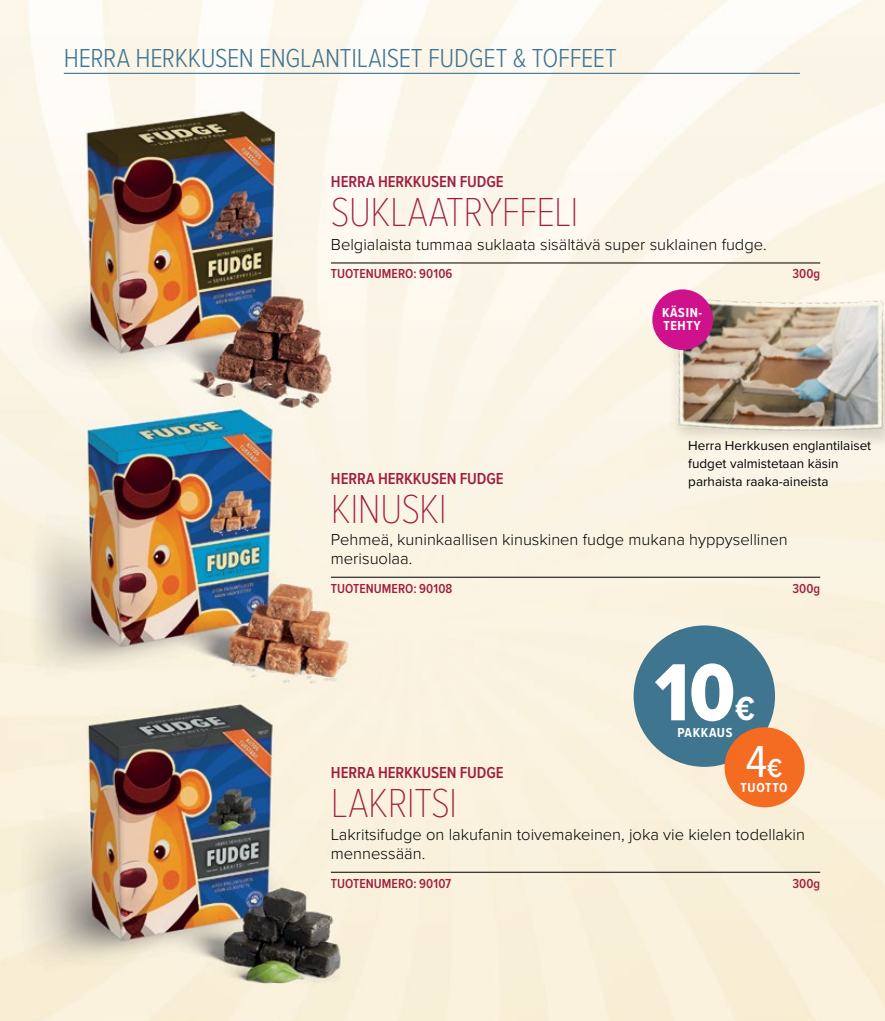
<style>
.page{position:relative;width:885px;height:1021px;background:#fff}
.page>*{position:absolute;margin:0;border:0;box-sizing:border-box;transform-origin:0 0}
.t1{font:84px "Proxima Nova Cond Extrabld";color:#fff}
.t2{font:46.5px "Proxima Nova Cond";color:#fff}
.t3{font:100 42px "Proxima Nova Cond";letter-spacing:-.015em;color:#9f1f41}
.t4{font:700 34.5px "Proxima Nova Cond";color:#fff}
.t5{font:300 27px "Proxima Nova Cond";letter-spacing:-.01em;color:#407590}
.t6{font:300 16.5px/19.5px "Proxima Nova";color:#000}
.t7{font:600 16.5px "Proxima Nova Cond";letter-spacing:-.005em;color:#9f1f41}
.t8{font:13.5px/18px "Proxima Nova";color:#000}
.t9{font:600 13.5px "Proxima Nova Cond";letter-spacing:.005em;color:#9f1f41}
.t10{font:700 13.5px/13.5px "Proxima Nova Cond";letter-spacing:.05em;color:#fff}
.s1{font-weight:600;font-size:27px}
</style>
<div class="page">
<img style="left:0;top:0;width:884px;height:1020px">
<hr style="left:64px;top:73px;width:735px;height:1px;background:#407590">
<hr style="left:331px;top:263px;width:489px;height:1px;background:#000">
<hr style="left:331px;top:577px;width:489px;height:1px;background:#000">
<hr style="left:331px;top:872px;width:489px;height:1px;background:#000">
<div style="left:633px;top:625px;width:142px;height:141px;background:#407590;border-radius:50%"></div>
<div style="left:724px;top:727px;width:80px;height:80px;background:#f36c21;border-radius:50%"></div>
<img style="left:643px;top:271px;width:241px;height:208px">
<div style="left:652px;top:289px;width:61px;height:61px;background:#cf128c;border-radius:50%"></div>
<h3 class="t5" style="left:64px;top:42px;width:554px">HERRA HERKKUSEN ENGLANTILAISET FUDGET &amp; TOFFEET</h3>
<p class="t7" style="left:331px;top:172px;width:174px">HERRA HERKKUSEN FUDGE</p>
<h3 class="t3" style="left:331px;top:187px;width:249px">SUKLAATRYFFELI</h3>
<p class="t6" style="left:331px;top:235px;width:437px">Belgialaista tummaa suklaata sisältävä super suklainen fudge.</p>
<p class="t9" style="left:331px;top:266px;width:123px">TUOTENUMERO: 90106</p>
<p class="t9" style="left:792px;top:266px;width:29px">300g</p>
<p class="t10" style="left:662px;top:306px;width:42px">KÄSIN-<br>TEHTY</p>
<p class="t8" style="left:688px;top:437px;width:184px">Herra Herkkusen englantilaiset fudget valmistetaan käsin parhaista raaka-aineista</p>
<p class="t7" style="left:331px;top:468px;width:174px">HERRA HERKKUSEN FUDGE</p>
<h3 class="t3" style="left:331px;top:483px;width:117px">KINUSKI</h3>
<p class="t6" style="left:331px;top:530px;width:458px">Pehmeä, kuninkaallisen kinuskinen fudge mukana hyppysellinen merisuolaa.</p>
<p class="t9" style="left:331px;top:580px;width:123px">TUOTENUMERO: 90108</p>
<p class="t9" style="left:792px;top:580px;width:29px">300g</p>
<h1 class="t1" style="left:654px;top:642px;width:82px">10</h1>
<h3 class="t4" style="left:735px;top:688px;width:21px">€</h3>
<p class="t10" style="left:677px;top:726px;width:57px">PAKKAUS</p>
<h2 class="t2" style="left:745px;top:733px;width:38px">4<span class="s1">€</span></h2>
<p class="t10" style="left:740px;top:780px;width:49px">TUOTTO</p>
<p class="t7" style="left:331px;top:763px;width:174px">HERRA HERKKUSEN FUDGE</p>
<h3 class="t3" style="left:331px;top:778px;width:128px">LAKRITSI</h3>
<p class="t6" style="left:331px;top:824px;width:475px">Lakritsifudge on lakufanin toivemakeinen, joka vie kielen todellakin mennessään.</p>
<p class="t9" style="left:331px;top:874px;width:122px">TUOTENUMERO: 90107</p>
<p class="t9" style="left:792px;top:874px;width:29px">300g</p>
</div>
